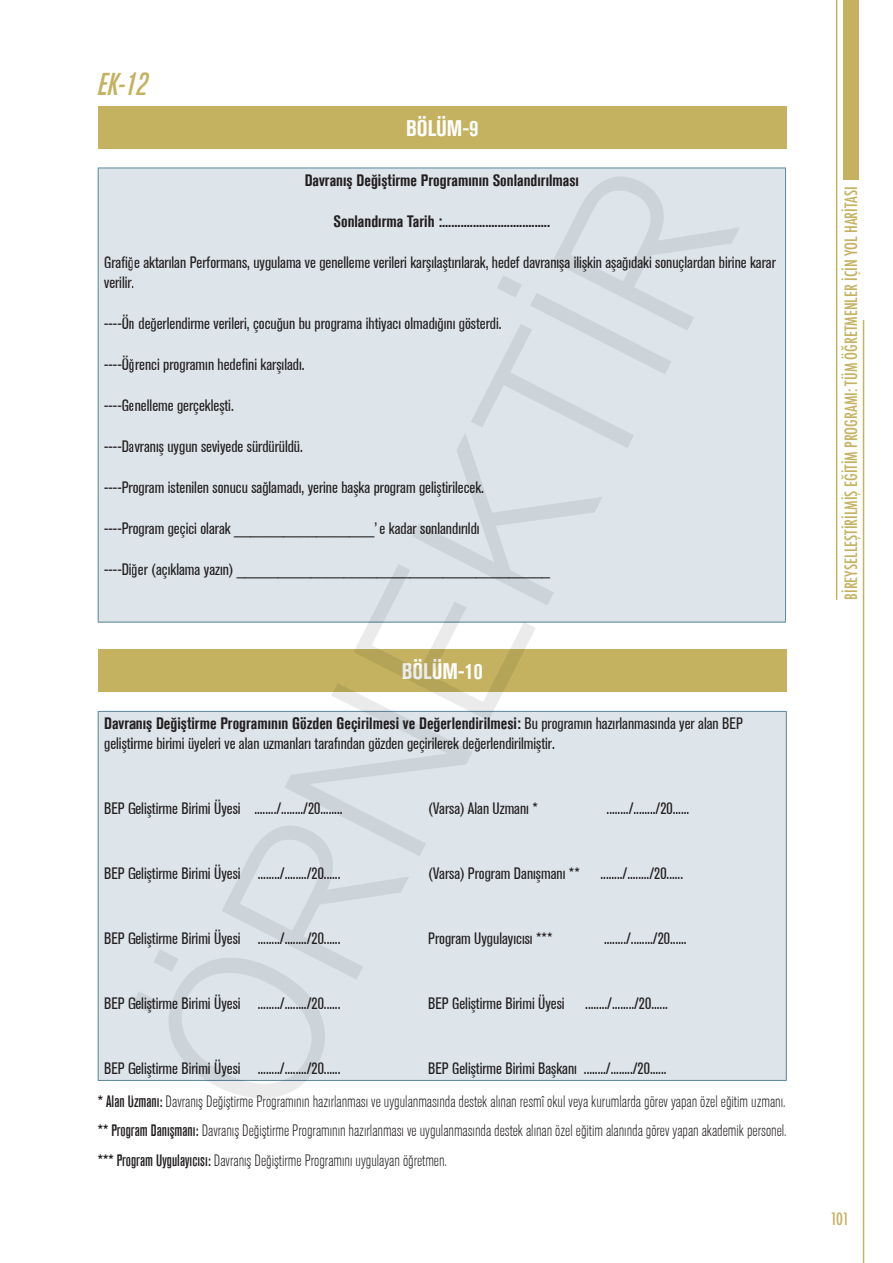
<style>
.page{position:relative;width:893px;height:1263px;background:#fff}
.page>*{position:absolute;margin:0;border:0;box-sizing:border-box;transform-origin:0 0}
.t1{font:italic 500 condensed 31.5px "Akzidenz Grotesk BQ";color:#c4b260}
.t2{font:700 condensed 22.5px "Akzidenz Grotesk BQ";color:#fff}
.t3{font:condensed 16.5px/19.8px "Akzidenz Grotesk BQ";color:#231f20}
.t4{font:300 condensed 16.5px/33px "Akzidenz Grotesk BQ";color:#231f20}
.t5{font:700 condensed 16.5px "Akzidenz Grotesk BQ";color:#231f20}
.t6{font:500 condensed 16.5px "Futura";color:#c4b260}
.s1{font-weight:700}
.s2{font-weight:400}
.s3{font-weight:500}
</style>
<div class="page">
<div style="left:843px;top:0;width:15px;height:180px;background:#c4b260"></div>
<hr style="left:863px;top:320px;width:1px;height:943px;background:#c4b260">
<hr style="left:836px;top:0;width:1px;height:600px;background:#c4b260">
<div style="left:98px;top:106px;width:689px;height:43px;background:#c4b260"></div>
<div style="left:98px;top:168px;width:687px;height:454px;background:#dee5ea"></div>
<hr style="left:98px;top:168px;width:688px;height:1px;background:#59869d">
<hr style="left:98px;top:168px;width:1px;height:454px;background:#59869d">
<hr style="left:785px;top:168px;width:1px;height:454px;background:#59869d">
<hr style="left:98px;top:622px;width:688px;height:1px;background:#59869d">
<div style="left:98px;top:650px;width:689px;height:42px;background:#c4b260"></div>
<div style="left:98px;top:711px;width:688px;height:369px;background:#dee5ea"></div>
<hr style="left:98px;top:711px;width:689px;height:1px;background:#59869d">
<hr style="left:98px;top:712px;width:1px;height:368px;background:#59869d">
<hr style="left:786px;top:712px;width:1px;height:368px;background:#59869d">
<hr style="left:98px;top:1080px;width:689px;height:1px;background:#59869d">
<svg style="left:132px;top:177px;width:608px;height:921px"></svg>
<h1 class="t1" style="left:98px;top:66px;width:51px">EK-12</h1>
<h2 class="t2" style="left:406px;top:115px;width:74px">BÖLÜM-9</h2>
<p class="t5" style="left:305px;top:170px;width:276px">Davranış Değiştirme Programının Sonlandırılması</p>
<p class="t5" style="left:334px;top:211px;width:218px">Sonlandırma Tarih :...................................</p>
<p class="t3" style="left:104px;top:252px;width:673px">Grafiğe aktarılan Performans, uygulama ve genelleme verileri karşılaştırılarak, hedef davranışa ilişkin aşağıdaki sonuçlardan birine karar verilir.</p>
<p class="t3" style="left:104px;top:313px;width:399px">----Ön değerlendirme verileri, çocuğun bu programa ihtiyacı olmadığını gösterdi.</p>
<p class="t3" style="left:104px;top:354px;width:202px">----Öğrenci programın hedefini karşıladı.</p>
<p class="t3" style="left:104px;top:395px;width:131px">----Genelleme gerçekleşti.</p>
<p class="t3" style="left:104px;top:436px;width:200px">----Davranış uygun seviyede sürdürüldü.</p>
<p class="t3" style="left:104px;top:477px;width:381px">----Program istenilen sonucu sağlamadı, yerine başka program geliştirilecek.</p>
<p class="t3" style="left:104px;top:518px;width:377px">----Program geçici olarak _________________’ e kadar sonlandırıldı</p>
<p class="t3" style="left:104px;top:560px;width:447px">----Diğer (açıklama yazın) ______________________________________</p>
<h2 class="t2" style="left:402px;top:658px;width:83px">BÖLÜM-10</h2>
<p class="t3" style="left:104px;top:714px;width:640px"><span class="s1">Davranış Değiştirme Programının Gözden Geçirilmesi ve Değerlendirilmesi:</span> Bu programın hazırlanmasında yer alan BEP geliştirme birimi üyeleri ve alan uzmanları tarafından gözden geçirilerek değerlendirilmiştir.</p>
<p class="t3" style="left:104px;top:799px;width:240px">BEP Geliştirme Birimi Üyesi ......../......../20........</p>
<p class="t3" style="left:428px;top:799px;width:111px">(Varsa) Alan Uzmanı *</p>
<p class="t3" style="left:607px;top:799px;width:84px">......../......../20......</p>
<p class="t3" style="left:104px;top:864px;width:238px">BEP Geliştirme Birimi Üyesi ......../......../20......</p>
<p class="t3" style="left:428px;top:864px;width:256px">(Varsa) Program Danışmanı ** ......../......../20......</p>
<p class="t3" style="left:104px;top:929px;width:238px">BEP Geliştirme Birimi Üyesi ......../......../20......</p>
<p class="t3" style="left:428px;top:929px;width:126px">Program Uygulayıcısı ***</p>
<p class="t3" style="left:604px;top:929px;width:84px">......../......../20......</p>
<p class="t3" style="left:104px;top:994px;width:238px">BEP Geliştirme Birimi Üyesi ......../......../20......</p>
<p class="t3" style="left:428px;top:994px;width:241px">BEP Geliştirme Birimi Üyesi ......../......../20......</p>
<p class="t3" style="left:104px;top:1059px;width:238px">BEP Geliştirme Birimi Üyesi ......../......../20......</p>
<p class="t4" style="left:98px;top:1053px;width:689px;text-indent:330px"><span class="s2">BEP Geliştirme Birimi Başkanı ......../......../20......<br></span><span class="s3">* Alan Uzmanı:</span> Davranış Değiştirme Programının hazırlanması ve uygulanmasında destek alınan resmî okul veya kurumlarda görev yapan özel eğitim uzmanı.</p>
<p class="t4" style="left:98px;top:1115px;width:690px;line-height:30.2px"><span class="s3">** Program Danışmanı:</span> Davranış Değiştirme Programının hazırlanması ve uygulanmasında destek alınan özel eğitim alanında görev yapan akademik personel. <span class="s3">*** Program Uygulayıcısı:</span> Davranış Değiştirme Programını uygulayan öğretmen.</p>
<p class="t6" style="left:840px;top:600px;width:415px;rotate:-90deg">BİREYSELLEŞTİRİLMİŞ EĞİTİM PROGRAMI: TÜM ÖĞRETMENLER İÇİN YOL HARİTASI</p>
<p class="t6" style="left:830px;top:1208px;width:20px">101</p>
</div>
